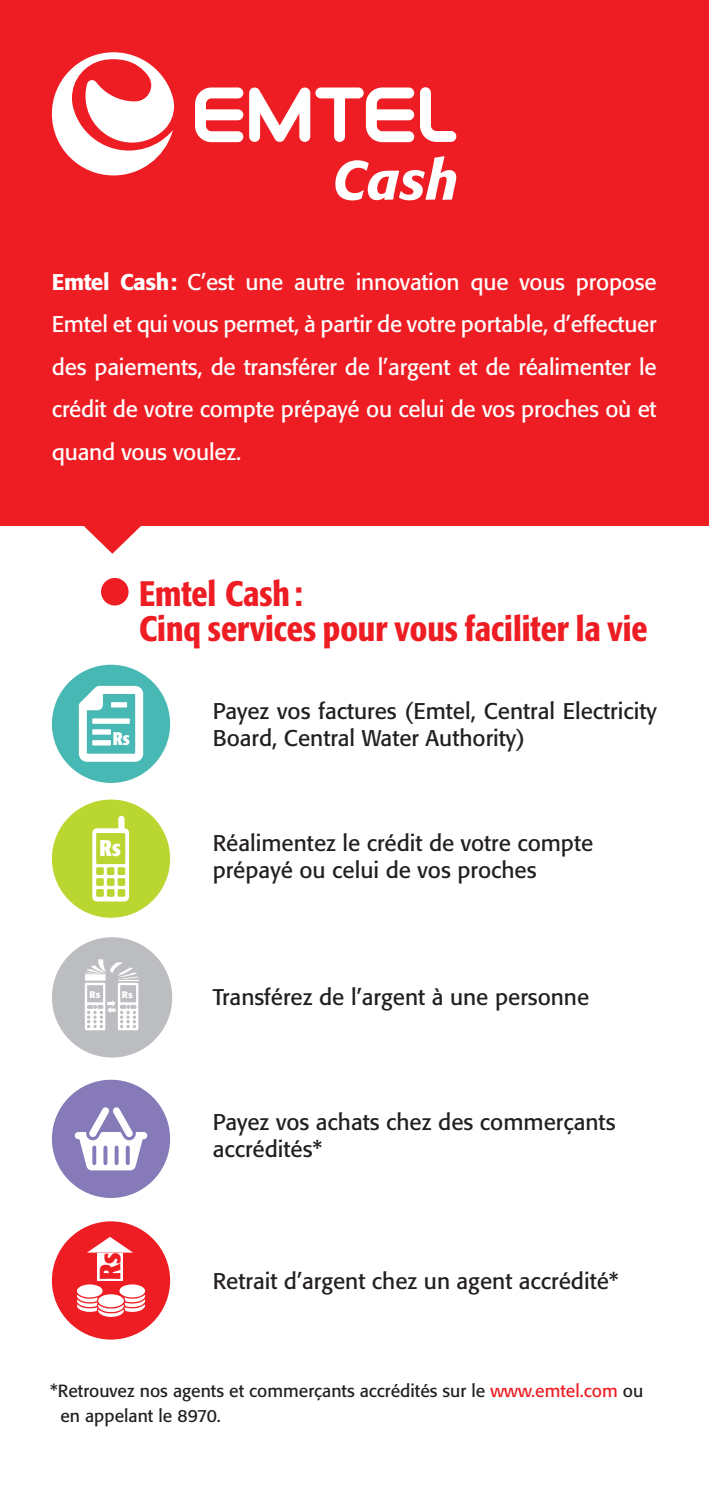
<style>
.page{position:relative;width:709px;height:1489px;background:#fff}
.page>*{position:absolute;margin:0;border:0;box-sizing:border-box;transform-origin:0 0}
.t1{font:500 condensed 35px "Formata";color:#ee1d23}
.t2{font:700 condensed 29px "Formata";color:#ee1d23}
.t3{font:22.5px/27px "Formata";color:#231f20}
.t4{font:22.5px/42.5px "Formata";letter-spacing:-.01em;color:#fff;text-align:justify}
.t5{font:700 condensed 22.5px "Formata";color:#fff}
.t6{font:700 condensed 18px "Formata";color:#fff}
.t7{font:17.5px "Formata";color:#231f20}
.s1{font-weight:500}
.s2{color:#ee1d23}
</style>
<div class="page">
<div style="left:0;top:0;width:709px;height:525px;background:#ee1d23"></div>
<div style="left:101px;top:578px;width:28px;height:27px;background:#ee1d23;border-radius:50%"></div>
<svg style="left:83px;top:525px;width:59px;height:28px"></svg>
<div style="left:52px;top:799px;width:118px;height:118px;background:#bad630;border-radius:50%"></div>
<svg style="left:92px;top:815px;width:37px;height:86px"></svg>
<div style="left:52px;top:664px;width:118px;height:119px;background:#47b8b3;border-radius:50%"></div>
<svg style="left:79px;top:686px;width:64px;height:75px"></svg>
<div style="left:52px;top:1079px;width:118px;height:118px;background:#877ab8;border-radius:50%"></div>
<svg style="left:75px;top:1107px;width:72px;height:63px"></svg>
<div style="left:52px;top:1221px;width:118px;height:118px;background:#ee1d23;border-radius:50%"></div>
<svg style="left:77px;top:1284px;width:68px;height:32px"></svg>
<div style="left:98px;top:1252px;width:25px;height:28px;background:#fff"></div>
<svg style="left:88px;top:1237px;width:44px;height:15px"></svg>
<svg style="left:52px;top:52px;width:122px;height:123px"></svg>
<svg style="left:195px;top:87px;width:261px;height:55px"></svg>
<svg style="left:335px;top:156px;width:121px;height:44px"></svg>
<div style="left:52px;top:937px;width:120px;height:120px;background:#bcbdc0;border-radius:50%"></div>
<svg style="left:84px;top:959px;width:55px;height:71px"></svg>
<p class="t4" style="left:52px;top:260px;width:606px"><span class="s1">Emtel Cash :</span> C’est une autre innovation que vous propose Emtel et qui vous permet, à partir de votre portable, d’effectuer des paiements, de transférer de l’argent et de réalimenter le crédit de votre compte prépayé ou celui de vos proches où et quand vous voulez.</p>
<p class="t1" style="left:139px;top:572px;width:165px">Emtel Cash :</p>
<p class="t1" style="left:139px;top:607px;width:510px">Cinq services pour vous faciliter la vie</p>
<p class="t3" style="left:213px;top:697px;width:445px">Payez vos factures (Emtel, Central Electricity</p>
<p class="t6" style="left:113px;top:728px;width:19px">Rs</p>
<p class="t3" style="left:213px;top:724px;width:314px">Board, Central Water Authority)</p>
<p class="t5" style="left:100px;top:834px;width:23px">Rs</p>
<p class="t2" style="left:92px;top:1280px;width:29px;rotate:-90deg">Rs</p>
<p class="t3" style="left:213px;top:829px;width:382px">Réalimentez le crédit de votre compte</p>
<p class="t3" style="left:213px;top:856px;width:325px">prépayé ou celui de vos proches</p>
<p class="t3" style="left:213px;top:983px;width:378px">Transférez de l’argent à une personne</p>
<p class="t3" style="left:213px;top:1108px;width:404px">Payez vos achats chez des commerçants accrédités*</p>
<p class="t3" style="left:213px;top:1267px;width:407px">Retrait d’argent chez un agent accrédité*</p>
<p class="t7" style="left:50px;top:1379px;width:594px">*Retrouvez nos agents et commerçants accrédités sur le <span class="s2">www.emtel.com</span> ou</p>
<p class="t7" style="left:60px;top:1404px;width:162px">en appelant le 8970.</p>
</div>
